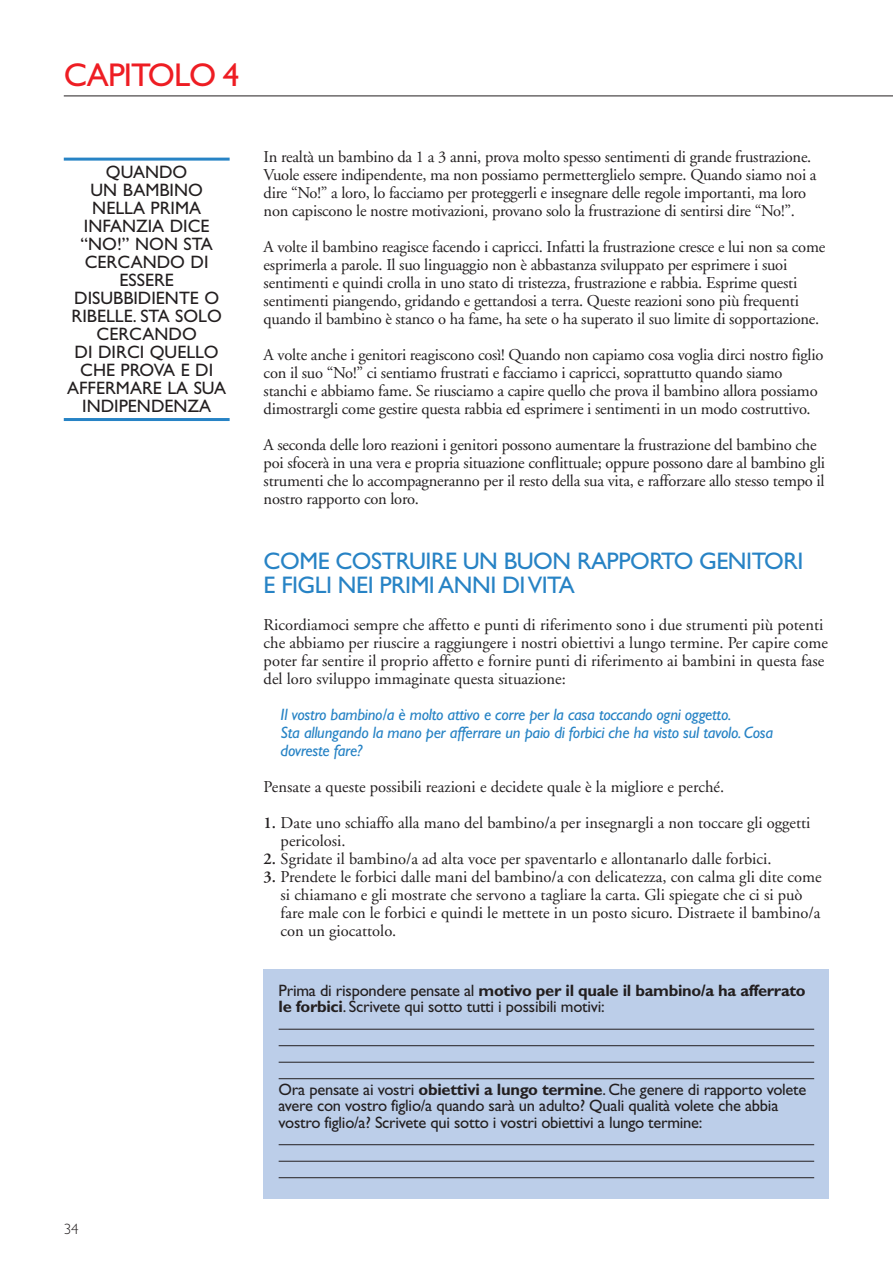
<style>
.page{position:relative;width:893px;height:1263px;background:#fff}
.page>*{position:absolute;margin:0;border:0;box-sizing:border-box;transform-origin:0 0}
.t1{font:33px "Gill Sans";letter-spacing:-.03em;color:#ee1d23}
.t2{font:24px/24px "Gill Sans";letter-spacing:-.02em;color:#2783c5}
.t3{font:18px/18px "Gill Sans";color:#231f20;text-align:center}
.t4{font:16.5px/18px "Adobe Garamond";letter-spacing:-.015em;color:#231f20}
.t5{font:16.5px/16.5px "Gill Sans";letter-spacing:-.015em;color:#231f20}
.t6{font:italic 16.5px/18px "Gill Sans";letter-spacing:-.015em;color:#2783c5}
.t7{font:300 15px "Gill Sans";color:#231f20}
.s1{font-weight:600}
.s2{font-weight:700}
</style>
<div class="page">
<hr style="left:64px;top:95px;width:829px;height:1px;background:#231f20">
<div style="left:264px;top:969px;width:565px;height:230px;background:#bccee9"></div>
<hr style="left:279px;top:1029px;width:535px;height:1px;background:#231f20">
<hr style="left:279px;top:1045px;width:535px;height:1px;background:#231f20">
<hr style="left:279px;top:1062px;width:535px;height:1px;background:#231f20">
<hr style="left:279px;top:1078px;width:535px;height:1px;background:#231f20">
<hr style="left:279px;top:1144px;width:535px;height:1px;background:#231f20">
<hr style="left:279px;top:1161px;width:535px;height:1px;background:#231f20">
<hr style="left:279px;top:1177px;width:535px;height:1px;background:#231f20">
<hr style="left:64px;top:158px;width:166px;height:3px;background:#2783c5">
<hr style="left:64px;top:418px;width:166px;height:3px;background:#2783c5">
<h1 class="t1" style="left:64px;top:63px;width:177px">CAPITOLO 4</h1>
<p class="t3" style="left:67px;top:164px;width:161px">QUANDO<br>UN BAMBINO<br>NELLA PRIMA<br>INFANZIA DICE “NO!” NON STA<br>CERCANDO DI<br>ESSERE<br>DISUBBIDIENTE O<br>RIBELLE. STA SOLO<br>CERCANDO<br>DI DIRCI QUELLO<br>CHE PROVA E DI<br>AFFERMARE LA SUA<br>INDIPENDENZA</p>
<p class="t4" style="left:264px;top:149px;width:554px">In realtà un bambino da 1 a 3 anni, prova molto spesso sentimenti di grande frustrazione.<br>Vuole essere indipendente, ma non possiamo permetterglielo sempre. Quando siamo noi a dire “No!” a loro, lo facciamo per proteggerli e insegnare delle regole importanti, ma loro non capiscono le nostre motivazioni, provano solo la frustrazione di sentirsi dire “No!”.</p>
<p class="t4" style="left:264px;top:239px;width:563px">A volte il bambino reagisce facendo i capricci. Infatti la frustrazione cresce e lui non sa come esprimerla a parole. Il suo linguaggio non è abbastanza sviluppato per esprimere i suoi sentimenti e quindi crolla in uno stato di tristezza, frustrazione e rabbia. Esprime questi sentimenti piangendo, gridando e gettandosi a terra. Queste reazioni sono più frequenti quando il bambino è stanco o ha fame, ha sete o ha superato il suo limite di sopportazione.</p>
<p class="t4" style="left:264px;top:347px;width:561px">A volte anche i genitori reagiscono così! Quando non capiamo cosa voglia dirci nostro figlio con il suo “No!” ci sentiamo frustrati e facciamo i capricci, soprattutto quando siamo stanchi e abbiamo fame. Se riusciamo a capire quello che prova il bambino allora possiamo dimostrargli come gestire questa rabbia ed esprimere i sentimenti in un modo costruttivo.</p>
<p class="t4" style="left:264px;top:437px;width:563px">A seconda delle loro reazioni i genitori possono aumentare la frustrazione del bambino che poi sfocerà in una vera e propria situazione conflittuale; oppure possono dare al bambino gli strumenti che lo accompagneranno per il resto della sua vita, e rafforzare allo stesso tempo il nostro rapporto con loro.</p>
<h2 class="t2" style="left:264px;top:551px;width:541px">COME COSTRUIRE UN BUON RAPPORTO GENITORI<br>E FIGLI NEI PRIMI ANNI DI VITA</h2>
<p class="t4" style="left:264px;top:617px;width:566px">Ricordiamoci sempre che affetto e punti di riferimento sono i due strumenti più potenti che abbiamo per riuscire a raggiungere i nostri obiettivi a lungo termine. Per capire come poter far sentire il proprio affetto e fornire punti di riferimento ai bambini in questa fase del loro sviluppo immaginate questa situazione:</p>
<p class="t6" style="left:281px;top:707px;width:494px">Il vostro bambino/a è molto attivo e corre per la casa toccando ogni oggetto.<br>Sta allungando la mano per afferrare un paio di forbici che ha visto sul tavolo. Cosa dovreste fare?</p>
<p class="t4" style="left:264px;top:779px;width:462px">Pensate a queste possibili reazioni e decidete quale è la migliore e perché.</p>
<p class="t4" style="left:281px;top:815px;width:531px;text-indent:-17px"><span class="s1">1.</span> Date uno schiaffo alla mano del bambino/a per insegnargli a non toccare gli oggetti pericolosi.</p>
<p class="t4" style="left:264px;top:851px;width:509px"><span class="s1">2.</span> Sgridate il bambino/a ad alta voce per spaventarlo e allontanarlo dalle forbici.</p>
<p class="t4" style="left:281px;top:869px;width:542px;text-indent:-17px"><span class="s1">3.</span> Prendete le forbici dalle mani del bambino/a con delicatezza, con calma gli dite come si chiamano e gli mostrate che servono a tagliare la carta. Gli spiegate che ci si può fare male con le forbici e quindi le mettete in un posto sicuro. Distraete il bambino/a con un giocattolo.</p>
<p class="t5" style="left:279px;top:983px;width:529px">Prima di rispondere pensate al <span class="s2">motivo per il quale il bambino/a ha afferrato le forbici</span>. Scrivete qui sotto tutti i possibili motivi:</p>
<p class="t5" style="left:279px;top:1082px;width:529px">Ora pensate ai vostri <span class="s2">obiettivi a lungo termine</span>. Che genere di rapporto volete avere con vostro figlio/a quando sarà un adulto? Quali qualità volete che abbia vostro figlio/a? Scrivete qui sotto i vostri obiettivi a lungo termine:</p>
<p class="t7" style="left:64px;top:1223px;width:16px">34</p>
</div>
